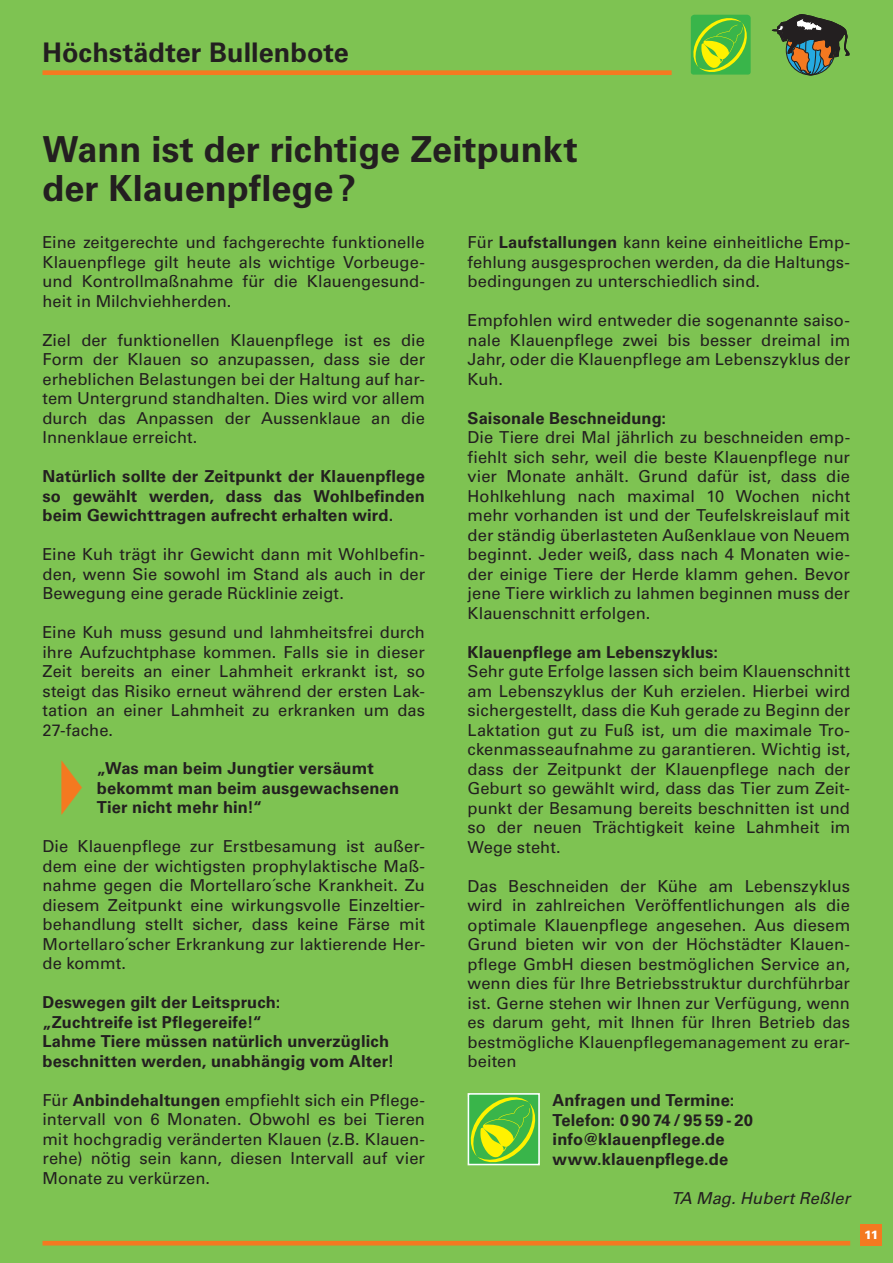
<style>
.page{position:relative;width:893px;height:1263px;background:#7ec352}
.page>*{position:absolute;margin:0;border:0;box-sizing:border-box;transform-origin:0 0}
.t1{font:700 36px/39px "Univers LT Std";color:#231f20}
.t2{font:700 27px "Univers LT Std";letter-spacing:.005em;color:#231f20}
.t3{font:16.5px/19.5px "Univers LT Std";color:#231f20;text-align:justify}
.t4{font:700 16.5px/19.5px "Univers LT Std";letter-spacing:.01em;color:#231f20}
.t5{font:italic 16.5px "Univers LT Std";color:#231f20}
.t6{font:900 12px "Univers LT Std";color:#fff}
.s1{font-weight:700}
</style>
<div class="page">
<div style="left:43px;top:1241px;width:807px;height:5px;background:#f47920"></div>
<div style="left:861px;top:1224px;width:21px;height:22px;background:#f47920"></div>
<svg style="left:772px;top:14px;width:77px;height:61px"></svg>
<div style="left:43px;top:70px;width:629px;height:5px;background:#f47920"></div>
<svg style="left:691px;top:15px;width:60px;height:60px;background:#6cc437"></svg>
<svg style="left:471px;top:1096px;width:66px;height:66px;background:#75c733"></svg>
<div style="left:468px;top:1093px;width:72px;height:72px;border:2px solid #fff"></div>
<h2 class="t2" style="left:43px;top:41px;width:308px">Höchstädter Bullenbote</h2>
<h1 class="t1" style="left:43px;top:132px;width:537px">Wann ist der richtige Zeitpunkt der Klauenpflege ?</h1>
<p class="t3" style="left:43px;top:233px;width:384px">Eine zeitgerechte und fachgerechte funktionelle Klauenpflege gilt heute als wichtige Vorbeuge&shy;und Kontrollmaßnahme für die Klauengesund&shy;heit in Milchviehherden.</p>
<p class="t3" style="left:43px;top:331px;width:384px">Ziel der funktionellen Klauenpflege ist es die Form der Klauen so anzupassen, dass sie der erheblichen Belastungen bei der Haltung auf har&shy;tem Untergrund standhalten. Dies wird vor allem durch das Anpassen der Aussenklaue an die Innenklaue erreicht.</p>
<p class="t4" style="left:43px;top:468px;width:384px;text-align:justify">Natürlich sollte der Zeitpunkt der Klauenpflege so gewählt werden, dass das Wohlbefinden beim Gewichttragen aufrecht erhalten wird.</p>
<p class="t3" style="left:43px;top:545px;width:384px">Eine Kuh trägt ihr Gewicht dann mit Wohlbefin&shy;den, wenn Sie sowohl im Stand als auch in der Bewegung eine gerade Rücklinie zeigt.</p>
<p class="t3" style="left:43px;top:623px;width:384px">Eine Kuh muss gesund und lahmheitsfrei durch ihre Aufzuchtphase kommen. Falls sie in dieser Zeit bereits an einer Lahmheit erkrankt ist, so steigt das Risiko erneut während der ersten Lak&shy;tation an einer Lahmheit zu erkranken um das 27-fache.</p>
<p class="t4" style="left:97px;top:760px;width:304px">„Was man beim Jungtier versäumt bekommt man beim ausgewachsenen<br>Tier nicht mehr hin!“</p>
<p class="t3" style="left:42px;top:838px;width:384px">Die Klauenpflege zur Erstbesamung ist außer&shy;dem eine der wichtigsten prophylaktische Maß&shy;nahme gegen die Mortellaro´sche Krankheit. Zu diesem Zeitpunkt eine wirkungsvolle Einzeltier&shy;behandlung stellt sicher, dass keine Färse mit Mortellaro´scher Erkrankung zur laktierende Her&shy;de kommt.</p>
<p class="t4" style="left:42px;top:994px;width:353px">Deswegen gilt der Leitspruch:<br>„Zuchtreife ist Pflegereife!“<br>Lahme Tiere müssen natürlich unverzüglich beschnitten werden, unabhängig vom Alter!</p>
<p class="t3" style="left:42px;top:1091px;width:384px">Für <span class="s1">Anbindehaltungen</span> empfiehlt sich ein Pflege&shy;intervall von 6 Monaten. Obwohl es bei Tieren mit hochgradig veränderten Klauen (z.B. Klauen&shy;rehe) nötig sein kann, diesen Intervall auf vier Monate zu verkürzen.</p>
<p class="t3" style="left:468px;top:234px;width:384px">Für <span class="s1">Laufstallungen</span> kann keine einheitliche Emp&shy;fehlung ausgesprochen werden, da die Haltungs&shy;bedingungen zu unterschiedlich sind.</p>
<p class="t3" style="left:468px;top:311px;width:384px">Empfohlen wird entweder die sogenannte saiso&shy;nale Klauenpflege zwei bis besser dreimal im Jahr, oder die Klauenpflege am Lebenszyklus der Kuh.</p>
<p class="t4" style="left:468px;top:409px;width:200px">Saisonale Beschneidung:</p>
<p class="t3" style="left:468px;top:428px;width:384px">Die Tiere drei Mal jährlich zu beschneiden emp&shy;fiehlt sich sehr, weil die beste Klauenpflege nur vier Monate anhält. Grund dafür ist, dass die Hohlkehlung nach maximal 10 Wochen nicht mehr vorhanden ist und der Teufelskreislauf mit der ständig überlasteten Außenklaue von Neuem beginnt. Jeder weiß, dass nach 4 Monaten wie&shy;der einige Tiere der Herde klamm gehen. Bevor jene Tiere wirklich zu lahmen beginnen muss der Klauenschnitt erfolgen.</p>
<p class="t4" style="left:468px;top:643px;width:252px">Klauenpflege am Lebenszyklus:</p>
<p class="t3" style="left:468px;top:662px;width:384px">Sehr gute Erfolge lassen sich beim Klauenschnitt am Lebenszyklus der Kuh erzielen. Hierbei wird sichergestellt, dass die Kuh gerade zu Beginn der Laktation gut zu Fuß ist, um die maximale Tro&shy;ckenmasseaufnahme zu garantieren. Wichtig ist, dass der Zeitpunkt der Klauenpflege nach der Geburt so gewählt wird, dass das Tier zum Zeit&shy;punkt der Besamung bereits beschnitten ist und so der neuen Trächtigkeit keine Lahmheit im Wege steht.</p>
<p class="t3" style="left:468px;top:877px;width:384px">Das Beschneiden der Kühe am Lebenszyklus wird in zahlreichen Veröffentlichungen als die optimale Klauenpflege angesehen. Aus diesem Grund bieten wir von der Höchstädter Klauen&shy;pflege GmbH diesen bestmöglichen Service an, wenn dies für Ihre Betriebsstruktur durchführbar ist. Gerne stehen wir Ihnen zur Verfügung, wenn es darum geht, mit Ihnen für Ihren Betrieb das bestmögliche Klauenpflegemanagement zu erar&shy;beiten</p>
<p class="t4" style="left:553px;top:1091px;width:202px">Anfragen und Termine:<br>Telefon: 0 90 74 / 95 59 - 20 info@klauenpflege.de www.klauenpflege.de</p>
<p class="t5" style="left:671px;top:1191px;width:181px">TA Mag. Hubert Reßler</p>
<p class="t6" style="left:864px;top:1230px;width:16px">11</p>
</div>
